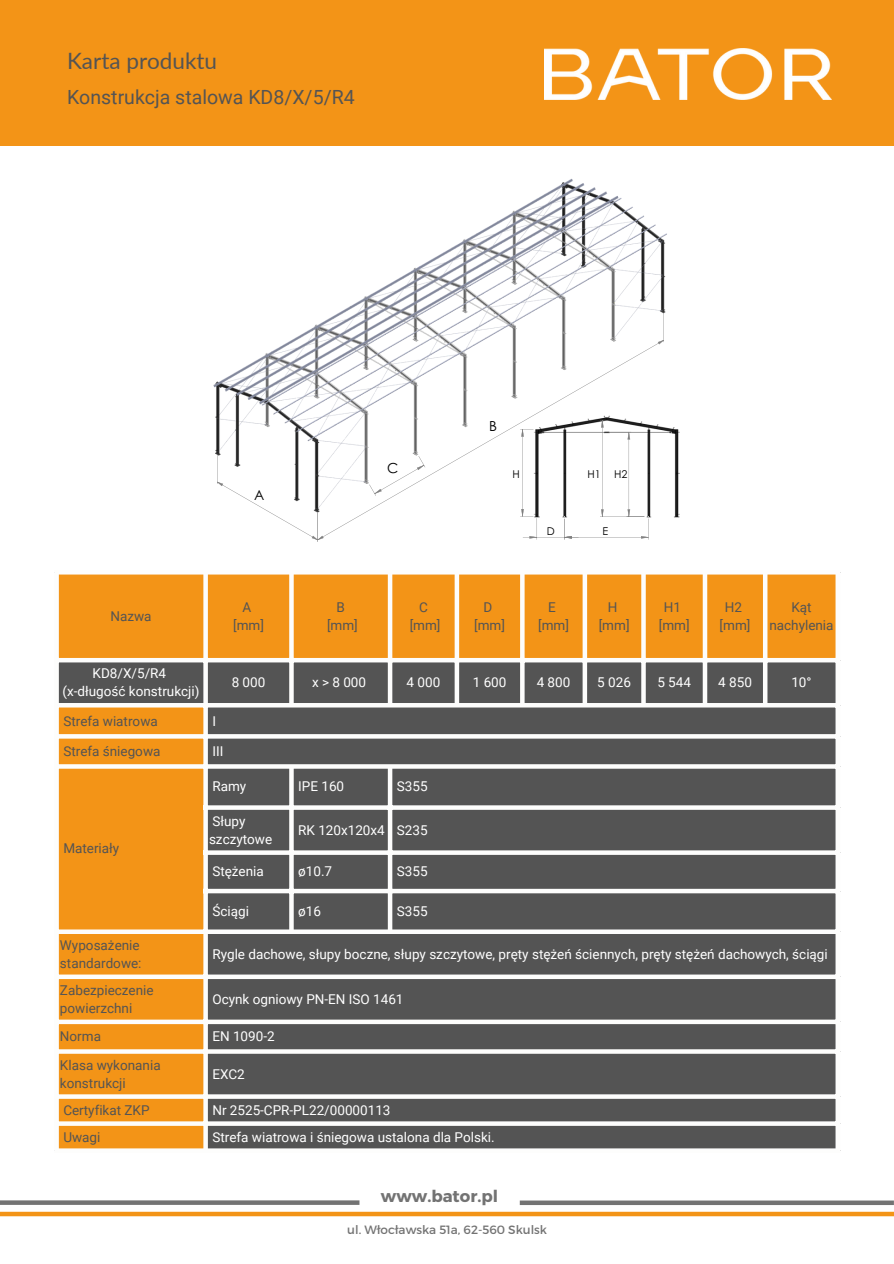
<style>
.page{position:relative;width:894px;height:1264px;background:#fff}
.page>*{position:absolute;margin:0;border:0;box-sizing:border-box;transform-origin:0 0}
.t1{font:22.5px "Lato";color:#545454}
.t2{font:19.5px "Roboto";color:#545454}
.t3{font:700 16.5px "Montserrat";color:#737373}
.t4{font:13.8px "Century Gothic";color:#000}
.t5{font:13.5px/18px "Roboto";color:#fff}
.t6{font:13.5px/18px "Roboto";color:#545454}
.t7{font:12px "Montserrat";color:#737373}
.t8{font:10.8px "Century Gothic";color:#000}
</style>
<div class="page">
<div style="left:0;top:0;width:893px;height:145px;background:#f39417"></div>
<img style="left:544px;top:48px;width:286px;height:51px">
<div style="left:0;top:1211px;width:893px;height:5px;background:#f39417"></div>
<svg style="left:0;top:1200px;width:359px;height:4px"></svg>
<svg style="left:519px;top:1200px;width:374px;height:4px"></svg>
<img style="left:213px;top:178px;width:467px;height:340px">
<svg style="left:317px;top:313px;width:346px;height:27px"></svg>
<svg style="left:317px;top:340px;width:346px;height:200px"></svg>
<svg style="left:217px;top:454px;width:101px;height:88px"></svg>
<svg style="left:520px;top:420px;width:129px;height:119px"></svg>
<svg style="left:368px;top:454px;width:57px;height:42px"></svg>
<div style="left:59px;top:574px;width:776px;height:84px;background:#f39417"></div>
<svg style="left:59px;top:662px;width:776px;height:486px;background:#72614c"></svg>
<div style="left:203px;top:574px;width:5px;height:574px;background:#fdfdfc"></div>
<svg style="left:289px;top:574px;width:4px;height:129px"></svg>
<svg style="left:289px;top:768px;width:4px;height:161px"></svg>
<hr style="left:388px;top:574px;width:4px;height:129px;background:#fdfdfc">
<hr style="left:388px;top:768px;width:4px;height:161px;background:#fdfdfc">
<div style="left:454px;top:574px;width:5px;height:129px;background:#fdfdfc"></div>
<svg style="left:520px;top:574px;width:4px;height:129px"></svg>
<div style="left:582px;top:574px;width:5px;height:129px;background:#fdfdfc"></div>
<svg style="left:641px;top:574px;width:4px;height:129px"></svg>
<div style="left:702px;top:574px;width:5px;height:129px;background:#fdfdfc"></div>
<div style="left:762px;top:574px;width:5px;height:129px;background:#fdfdfc"></div>
<svg style="left:835px;top:574px;width:1px;height:574px"></svg>
<hr style="left:54px;top:658px;width:785px;height:4px;background:#fdfdfc">
<hr style="left:54px;top:703px;width:785px;height:4px;background:#fdfdfc">
<svg style="left:59px;top:734px;width:777px;height:4px"></svg>
<svg style="left:59px;top:764px;width:777px;height:4px"></svg>
<svg style="left:208px;top:805px;width:628px;height:4px"></svg>
<svg style="left:208px;top:850px;width:628px;height:4px"></svg>
<div style="left:203px;top:888px;width:636px;height:5px;background:#fdfdfc"></div>
<div style="left:54px;top:929px;width:785px;height:5px;background:#fdfdfc"></div>
<div style="left:54px;top:974px;width:785px;height:5px;background:#fdfdfc"></div>
<div style="left:54px;top:1019px;width:785px;height:5px;background:#fdfdfc"></div>
<svg style="left:59px;top:1049px;width:777px;height:4px"></svg>
<svg style="left:59px;top:1094px;width:777px;height:4px"></svg>
<svg style="left:59px;top:1121px;width:777px;height:4px"></svg>
<svg style="left:54px;top:1148px;width:782px;height:3px"></svg>
<p class="t1" style="left:67px;top:47px;width:152px">Karta produktu</p>
<p class="t2" style="left:67px;top:86px;width:289px">Konstrukcja stalowa KD8/X/5/R4</p>
<p class="t6" style="left:110px;top:607px;width:43px">Nazwa</p>
<p class="t4" style="left:254px;top:484px;width:11px">A</p>
<p class="t6" style="left:242px;top:598px;width:10px">A</p>
<p class="t6" style="left:233px;top:616px;width:32px">[mm]</p>
<p class="t4" style="left:387px;top:457px;width:13px">C</p>
<p class="t6" style="left:336px;top:598px;width:10px">B</p>
<p class="t6" style="left:327px;top:616px;width:32px">[mm]</p>
<p class="t6" style="left:419px;top:598px;width:10px">C</p>
<p class="t6" style="left:409px;top:616px;width:32px">[mm]</p>
<p class="t4" style="left:489px;top:416px;width:9px">B</p>
<p class="t8" style="left:512px;top:466px;width:9px">H</p>
<p class="t8" style="left:587px;top:466px;width:15px">H1</p>
<p class="t8" style="left:614px;top:466px;width:15px">H2</p>
<p class="t8" style="left:546px;top:522px;width:10px">D</p>
<p class="t8" style="left:602px;top:522px;width:7px">E</p>
<p class="t6" style="left:483px;top:598px;width:10px">D</p>
<p class="t6" style="left:474px;top:616px;width:32px">[mm]</p>
<p class="t6" style="left:548px;top:598px;width:9px">E</p>
<p class="t6" style="left:538px;top:616px;width:32px">[mm]</p>
<p class="t6" style="left:607px;top:598px;width:11px">H</p>
<p class="t6" style="left:598px;top:616px;width:32px">[mm]</p>
<p class="t6" style="left:663px;top:598px;width:19px">H1</p>
<p class="t6" style="left:658px;top:616px;width:32px">[mm]</p>
<p class="t6" style="left:724px;top:598px;width:19px">H2</p>
<p class="t6" style="left:719px;top:616px;width:32px">[mm]</p>
<p class="t6" style="left:769px;top:598px;width:66px;text-align:center">Kąt nachylenia</p>
<p class="t5" style="left:93px;top:664px;width:75px">KD8/X/5/R4</p>
<p class="t5" style="left:63px;top:682px;width:138px">(x-długość konstrukcji)</p>
<p class="t6" style="left:63px;top:712px;width:96px">Strefa wiatrowa</p>
<p class="t5" style="left:212px;top:712px;width:5px">I</p>
<p class="t6" style="left:63px;top:742px;width:99px">Strefa śniegowa</p>
<p class="t5" style="left:212px;top:742px;width:12px">III</p>
<p class="t5" style="left:231px;top:673px;width:35px">8 000</p>
<p class="t5" style="left:312px;top:673px;width:56px">x &gt; 8 000</p>
<p class="t5" style="left:406px;top:673px;width:35px">4 000</p>
<p class="t5" style="left:472px;top:673px;width:35px">1 600</p>
<p class="t5" style="left:536px;top:673px;width:35px">4 800</p>
<p class="t5" style="left:597px;top:673px;width:35px">5 026</p>
<p class="t5" style="left:657px;top:673px;width:35px">5 544</p>
<p class="t5" style="left:718px;top:673px;width:35px">4 850</p>
<p class="t5" style="left:791px;top:673px;width:22px">10°</p>
<p class="t6" style="left:63px;top:839px;width:57px">Materiały</p>
<p class="t5" style="left:212px;top:777px;width:35px">Ramy</p>
<p class="t5" style="left:298px;top:777px;width:47px">IPE 160</p>
<p class="t5" style="left:396px;top:777px;width:32px">S355</p>
<p class="t5" style="left:209px;top:812px;width:65px">Słupy szczytowe</p>
<p class="t5" style="left:298px;top:821px;width:88px">RK 120x120x4</p>
<p class="t5" style="left:396px;top:821px;width:32px">S235</p>
<p class="t5" style="left:212px;top:862px;width:53px">Stężenia</p>
<p class="t5" style="left:298px;top:862px;width:35px">ø10.7</p>
<p class="t5" style="left:396px;top:862px;width:32px">S355</p>
<p class="t5" style="left:212px;top:902px;width:38px">Ściągi</p>
<p class="t5" style="left:298px;top:902px;width:24px">ø16</p>
<p class="t5" style="left:396px;top:902px;width:32px">S355</p>
<p class="t6" style="left:60px;top:936px;width:83px">Wyposażenie standardowe:</p>
<p class="t5" style="left:212px;top:945px;width:616px">Rygle dachowe, słupy boczne, słupy szczytowe, pręty stężeń ściennych, pręty stężeń dachowych, ściągi</p>
<p class="t6" style="left:60px;top:981px;width:95px">Zabezpieczenie powierzchni</p>
<p class="t5" style="left:212px;top:990px;width:193px">Ocynk ogniowy PN-EN ISO 1461</p>
<p class="t6" style="left:60px;top:1027px;width:43px">Norma</p>
<p class="t5" style="left:212px;top:1027px;width:64px">EN 1090-2</p>
<p class="t6" style="left:60px;top:1055px;width:102px">Klasa wykonania konstrukcji</p>
<p class="t5" style="left:212px;top:1064px;width:34px">EXC2</p>
<p class="t6" style="left:63px;top:1100px;width:88px">Certyfikat ZKP</p>
<p class="t5" style="left:212px;top:1100px;width:180px">Nr 2525-CPR-PL22/00000113</p>
<p class="t6" style="left:63px;top:1127px;width:39px">Uwagi</p>
<p class="t5" style="left:212px;top:1127px;width:284px">Strefa wiatrowa i śniegowa ustalona dla Polski.</p>
<p class="t3" style="left:381px;top:1185px;width:118px">www.bator.pl</p>
<p class="t7" style="left:347px;top:1221px;width:201px">ul. Włocławska 51a, 62-560 Skulsk</p>
</div>
